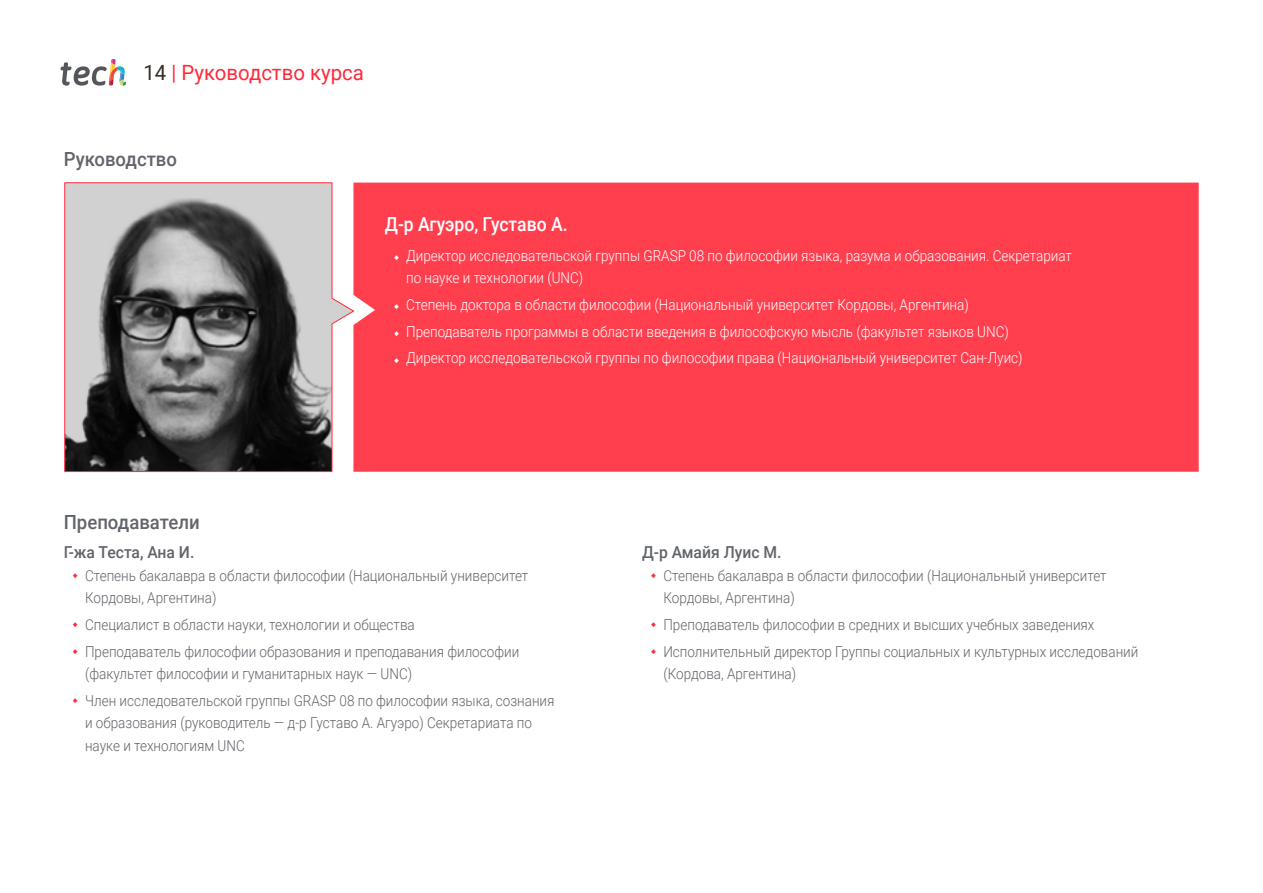
<style>
.page{position:relative;width:1263px;height:893px;background:#fff}
.page>*{position:absolute;margin:0;border:0;box-sizing:border-box;transform-origin:0 0}
.t1{font:21px "Roboto";color:#ff293a}
.t2{font:500 19.5px "Roboto";color:#61646a;scale:.95 1}
.t3{font:500 19.5px "Roboto";color:#fff;scale:.9 1}
.t4{font:500 16.5px "Roboto";color:#61646a;scale:.95 1}
.t5{font:300 15px/22.5px "Roboto";color:#61646a;scale:.9 1}
.t6{font:300 15px/26.7px "Roboto";color:#fff;scale:.9 1}
.s1{color:#312e20}
</style>
<div class="page">
<svg style="left:61px;top:59px;width:65px;height:27px"></svg>
<div style="left:354px;top:183px;width:845px;height:289px;background:#ff3e4e"></div>
<svg style="left:64px;top:182px;width:290px;height:290px;background:#827f7f"></svg>
<svg style="left:394px;top:255px;width:5px;height:5px"></svg>
<svg style="left:394px;top:304px;width:5px;height:5px"></svg>
<svg style="left:394px;top:331px;width:5px;height:5px"></svg>
<svg style="left:394px;top:358px;width:5px;height:5px"></svg>
<h1 class="t1" style="left:144px;top:57px;width:222px"><span class="s1">14</span> | Руководство курса</h1>
<h2 class="t2" style="left:64px;top:145px;width:121px">Руководство</h2>
<h2 class="t3" style="left:385px;top:210px;width:205px">Д-р Агуэро, Густаво А.</h2>
<p class="t6" style="left:406px;top:243px;width:741px;line-height:22.5px">Директор исследовательской группы GRASP 08 по философии языка, разума и образования. Секретариат по науке и технологии (UNC)</p>
<p class="t6" style="left:406px;top:290px;width:686px">Степень доктора в области философии (Национальный университет Кордовы, Аргентина)<br>Преподаватель программы в области введения в философскую мысль (факультет языков UNC)<br>Директор исследовательской группы по философии права (Национальный университет Сан-Луис)</p>
<h2 class="t2" style="left:64px;top:508px;width:144px">Преподаватели</h2>
<p class="t4" style="left:64px;top:541px;width:139px">Г-жа Теста, Ана И.</p>
<p class="t5" style="left:85px;top:563px;width:494px">Степень бакалавра в области философии (Национальный университет<br>Кордовы, Аргентина)</p>
<p class="t5" style="left:85px;top:611px;width:484px;line-height:26.7px">Специалист в области науки, технологии и общества<br>Преподаватель философии образования и преподавания философии</p>
<p class="t5" style="left:85px;top:660px;width:523px;line-height:26.7px">(факультет философии и гуманитарных наук — UNC)<br>Член исследовательской группы GRASP 08 по философии языка, сознания</p>
<p class="t5" style="left:85px;top:711px;width:498px">и образования (руководитель — д-р Густаво А. Агуэро) Секретариата по науке и технологиям UNC</p>
<p class="t4" style="left:642px;top:541px;width:148px">Д-р Амайя Луис М.</p>
<p class="t5" style="left:663px;top:563px;width:494px">Степень бакалавра в области философии (Национальный университет<br>Кордовы, Аргентина)</p>
<p class="t5" style="left:663px;top:611px;width:529px;line-height:26.7px">Преподаватель философии в средних и высших учебных заведениях<br>Исполнительный директор Группы социальных и культурных исследований</p>
<p class="t5" style="left:663px;top:662px;width:149px">(Кордова, Аргентина)</p>
</div>
